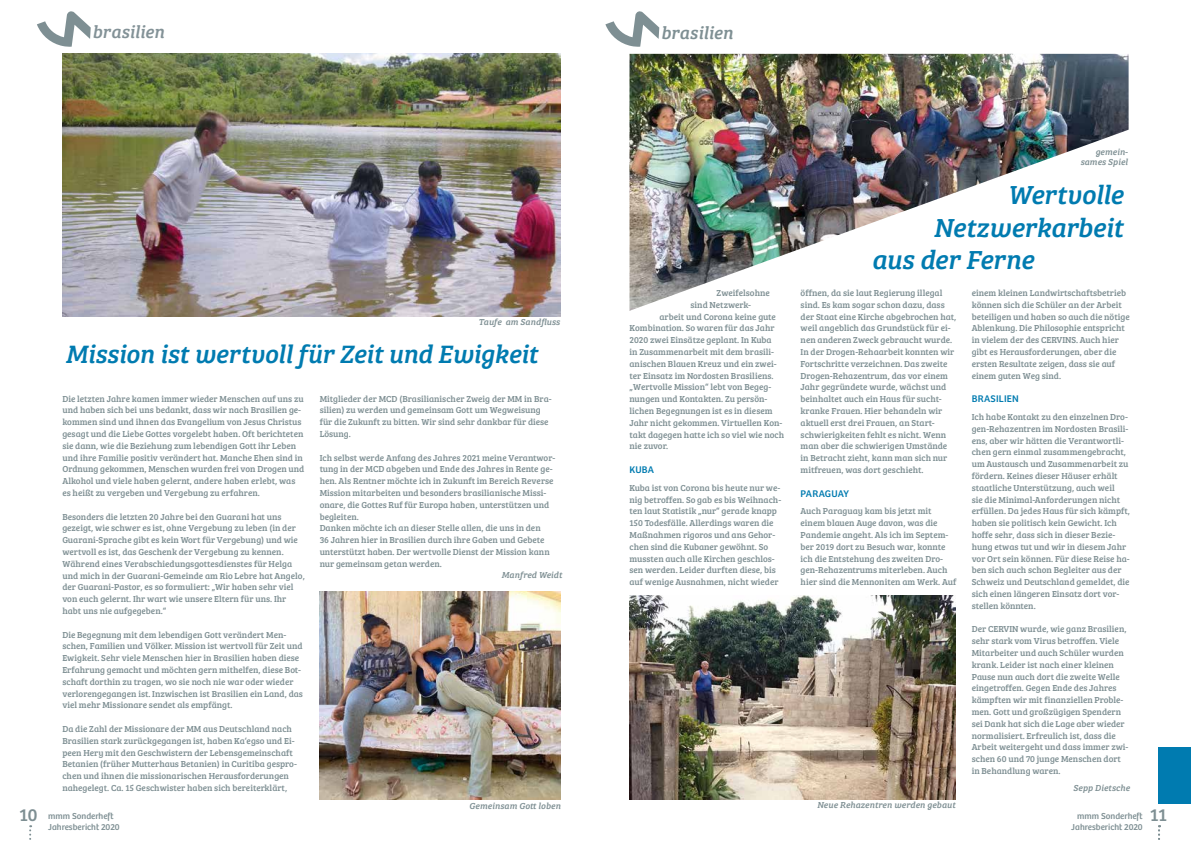
<style>
.page{position:relative;width:1191px;height:842px;background:#fff}
.page>*{position:absolute;margin:0;border:0;box-sizing:border-box;transform-origin:0 0}
.t1{font:italic 27px "Bree Serif";letter-spacing:-.01em;color:#007bb0}
.t2{font:italic 26px "Bree Serif";letter-spacing:-.01em;color:#007bb0}
.t3{font:italic 18px "Bree Serif";letter-spacing:.005em;color:#7e8f93}
.t4{font:italic 18px "Bree Serif";letter-spacing:.005em;color:#839297}
.t5{font:18px "Bree";color:#7e8f93}
.t6{font:10px "Bree";letter-spacing:.015em;color:#007bb0}
.t7{font:10px "Bree";letter-spacing:-.005em;color:#007bb0}
.t8{font:9px/11.8px "Bree Serif";color:#7e8f93}
.t9{font:italic 9px/10px "Bree Serif";letter-spacing:.01em;color:#7e8f93;text-align:right}
.t10{font:9px/10.8px "Bree";color:#7e8f93}
.s1{font-size:18px}
</style>
<div class="page">
<svg style="left:605px;top:11px;width:54px;height:36px"></svg>
<svg style="left:29px;top:825px;width:2px;height:15px"></svg>
<svg style="left:37px;top:11px;width:54px;height:36px"></svg>
<svg style="left:1158px;top:825px;width:2px;height:15px"></svg>
<div style="left:1158px;top:747px;width:33px;height:57px;background:#007bb0"></div>
<img style="left:62px;top:53px;width:498px;height:264px">
<img style="left:320px;top:591px;width:240px;height:208px">
<img style="left:629px;top:54px;width:499px;height:257px">
<img style="left:629px;top:596px;width:326px;height:203px">
<h3 class="t4" style="left:92px;top:18px;width:74px">brasilien</h3>
<h3 class="t3" style="left:660px;top:19px;width:74px">brasilien</h3>
<h3 class="t5" style="left:20px;top:804px;width:19px">10</h3>
<p class="t9" style="left:1080px;top:147px;width:49px">gemein&shy;sames Spiel</p>
<p class="t9" style="left:478px;top:316px;width:83px">Taufe am Sandfluss</p>
<h2 class="t2" style="left:65px;top:334px;width:474px">Mission ist wertvoll für Zeit und Ewigkeit</h2>
<p class="t8" style="left:62px;top:392px;width:243px">Die letzten Jahre kamen immer wieder Menschen auf uns zu und haben sich bei uns bedankt, dass wir nach Brasilien ge&shy;kommen sind und ihnen das Evangelium von Jesus Christus gesagt und die Liebe Gottes vorgelebt haben. Oft berichteten sie dann, wie die Beziehung zum lebendigen Gott ihr Leben und ihre Familie positiv verändert hat. Manche Ehen sind in Ordnung gekommen, Menschen wurden frei von Drogen und Alkohol und viele haben gelernt, andere haben erlebt, was es heißt zu vergeben und Vergebung zu erfahren.</p>
<p class="t8" style="left:62px;top:510px;width:244px">Besonders die letzten 20 Jahre bei den Guarani hat uns gezeigt, wie schwer es ist, ohne Vergebung zu leben (in der Guarani-Sprache gibt es kein Wort für Vergebung) und wie wertvoll es ist, das Geschenk der Vergebung zu kennen.<br>Während eines Verabschiedungsgottesdienstes für Helga und mich in der Guarani-Gemeinde am Rio Lebre hat Angelo, der Guarani-Pastor, es so formuliert: „Wir haben sehr viel von euch gelernt. Ihr wart wie unsere Eltern für uns. Ihr habt uns nie aufgegeben.“</p>
<p class="t8" style="left:62px;top:628px;width:242px">Die Begegnung mit dem lebendigen Gott verändert Men&shy;schen, Familien und Völker. Mission ist wertvoll für Zeit und Ewigkeit. Sehr viele Menschen hier in Brasilien haben diese Erfahrung gemacht und möchten gern mithelfen, diese Bot&shy;schaft dorthin zu tragen, wo sie noch nie war oder wieder verlorengegangen ist. Inzwischen ist Brasilien ein Land, das viel mehr Missionare sendet als empfängt.</p>
<p class="t8" style="left:62px;top:722px;width:236px">Da die Zahl der Missionare der MM aus Deutschland nach Brasilien stark zurückgegangen ist, haben Ka‘egso und Ei&shy;peen Hery mit den Geschwistern der Lebensgemeinschaft Betanien (früher Mutterhaus Betanien) in Curitiba gespro&shy;chen und ihnen die missionarischen Herausforderungen nahegelegt. Ca. 15 Geschwister haben sich bereiterklärt,</p>
<p class="t8" style="left:320px;top:392px;width:233px">Mitglieder der MCD (Brasilianischer Zweig der MM in Bra&shy;silien) zu werden und gemeinsam Gott um Wegweisung für die Zukunft zu bitten. Wir sind sehr dankbar für diese Lösung.</p>
<p class="t8" style="left:320px;top:451px;width:237px">Ich selbst werde Anfang des Jahres 2021 meine Verantwor&shy;tung in der MCD abgeben und Ende des Jahres in Rente ge&shy;hen. Als Rentner möchte ich in Zukunft im Bereich Reverse Mission mitarbeiten und besonders brasilianische Missi&shy;onare, die Gottes Ruf für Europa haben, unterstützen und begleiten.<br>Danken möchte ich an dieser Stelle allen, die uns in den<br>36 Jahren hier in Brasilien durch ihre Gaben und Gebete unterstützt haben. Der wertvolle Dienst der Mission kann nur gemeinsam getan werden.</p>
<p class="t9" style="left:501px;top:569px;width:62px">Manfred Weidt</p>
<p class="t8" style="left:716px;top:287px;width:55px">Zweifelsohne</p>
<p class="t8" style="left:690px;top:298px;width:62px">sind Netzwerk-</p>
<p class="t8" style="left:659px;top:310px;width:118px">arbeit und Corona keine gute</p>
<p class="t8" style="left:629px;top:322px;width:147px">Kombination. So waren für das Jahr</p>
<p class="t8" style="left:629px;top:334px;width:143px">2020 zwei Einsätze geplant. In Kuba</p>
<p class="t8" style="left:629px;top:346px;width:146px">in Zusammenarbeit mit dem brasili-</p>
<p class="t8" style="left:629px;top:357px;width:149px">anischen Blauen Kreuz und ein zwei-</p>
<p class="t8" style="left:629px;top:369px;width:145px">ter Einsatz im Nordosten Brasiliens.</p>
<p class="t8" style="left:629px;top:381px;width:143px">„Wertvolle Mission“ lebt von Begeg-</p>
<p class="t8" style="left:629px;top:393px;width:139px">nungen und Kontakten. Zu persön-</p>
<p class="t8" style="left:629px;top:405px;width:144px">lichen Begegnungen ist es in diesem</p>
<p class="t8" style="left:629px;top:416px;width:154px">Jahr nicht gekommen. Virtuellen Kon-</p>
<p class="t8" style="left:629px;top:428px;width:156px">takt dagegen hatte ich so viel wie noch</p>
<p class="t8" style="left:629px;top:440px;width:40px">nie zuvor.</p>
<p class="t6" style="left:629px;top:464px;width:26px">KUBA</p>
<p class="t8" style="left:629px;top:481px;width:153px">Kuba ist von Corona bis heute nur we&shy;nig betroffen. So gab es bis Weihnach&shy;ten laut Statistik „nur“ gerade knapp 150 Todesfälle. Allerdings waren die Maßnahmen rigoros und ans Gehor&shy;chen sind die Kubaner gewöhnt. So mussten auch alle Kirchen geschlos&shy;sen werden. Leider durften diese, bis auf wenige Ausnahmen, nicht wieder</p>
<h1 class="t1" style="left:1007px;top:174px;width:117px">Wertvolle</h1>
<h1 class="t1" style="left:933px;top:206px;width:191px">Netzwerkarbeit</h1>
<h1 class="t1" style="left:871px;top:239px;width:164px">aus der Ferne</h1>
<p class="t8" style="left:800px;top:287px;width:157px">öffnen, da sie laut Regierung illegal sind. Es kam sogar schon dazu, dass der Staat eine Kirche abgebrochen hat, weil angeblich das Grundstück für ei&shy;nen anderen Zweck gebraucht wurde.<br>In der Drogen-Rehaarbeit konnten wir Fortschritte verzeichnen. Das zweite Drogen-Rehazentrum, das vor einem Jahr gegründete wurde, wächst und beinhaltet auch ein Haus für sucht&shy;kranke Frauen. Hier behandeln wir aktuell erst drei Frauen, an Start&shy;schwierigkeiten fehlt es nicht. Wenn man aber die schwierigen Umstände in Betracht zieht, kann man sich nur mitfreuen, was dort geschieht.</p>
<p class="t7" style="left:800px;top:488px;width:50px">PARAGUAY</p>
<p class="t8" style="left:800px;top:505px;width:157px">Auch Paraguay kam bis jetzt mit einem blauen Auge davon, was die Pandemie angeht. Als ich im Septem&shy;ber 2019 dort zu Besuch war, konnte ich die Entstehung des zweiten Dro&shy;gen-Rehazentrums miterleben. Auch hier sind die Mennoniten am Werk. Auf</p>
<p class="t8" style="left:971px;top:287px;width:159px">einem kleinen Landwirtschaftsbetrieb können sich die Schüler an der Arbeit beteiligen und haben so auch die nötige Ablenkung. Die Philosophie entspricht in vielem der des CERVINS. Auch hier gibt es Herausforderungen, aber die ersten Resultate zeigen, dass sie auf einem guten Weg sind.</p>
<p class="t6" style="left:971px;top:393px;width:49px">BRASILIEN</p>
<p class="t8" style="left:971px;top:410px;width:160px">Ich habe Kontakt zu den einzelnen Dro&shy;gen-Rehazentren im Nordosten Brasili&shy;ens, aber wir hätten die Verantwortli&shy;chen gern einmal zusammengebracht, um Austausch und Zusammenarbeit zu fördern. Keines dieser Häuser erhält staatliche Unterstützung, auch weil<br>sie die Minimal-Anforderungen nicht erfüllen. Da jedes Haus für sich kämpft, haben sie politisch kein Gewicht. Ich hoffe sehr, dass sich in dieser Bezie&shy;hung etwas tut und wir in diesem Jahr vor Ort sein können. Für diese Reise ha&shy;ben sich auch schon Begleiter aus der Schweiz und Deutschland gemeldet, die sich einen längeren Einsatz dort vor&shy;stellen könnten.</p>
<p class="t8" style="left:971px;top:623px;width:158px">Der CERVIN wurde, wie ganz Brasilien, sehr stark vom Virus betroffen. Viele Mitarbeiter und auch Schüler wurden krank. Leider ist nach einer kleinen Pause nun auch dort die zweite Welle eingetroffen. Gegen Ende des Jahres kämpften wir mit finanziellen Proble&shy;men. Gott und großzügigen Spendern sei Dank hat sich die Lage aber wieder normalisiert. Erfreulich ist, dass die Arbeit weitergeht und dass immer zwi&shy;schen 60 und 70 junge Menschen dort in Behandlung waren.</p>
<p class="t9" style="left:1073px;top:782px;width:58px">Sepp Dietsche</p>
<p class="t10" style="left:48px;top:810px;width:73px">mmm Sonderheft<br>Jahresbericht 2020</p>
<p class="t9" style="left:469px;top:800px;width:93px">Gemeinsam Gott loben</p>
<p class="t9" style="left:817px;top:799px;width:140px">Neue Rehazentren werden gebaut</p>
<p class="t10" style="left:1071px;top:810px;width:97px;text-indent:6px">mmm Sonderheft <span class="s1">11<br></span>Jahresbericht 2020</p>
</div>
